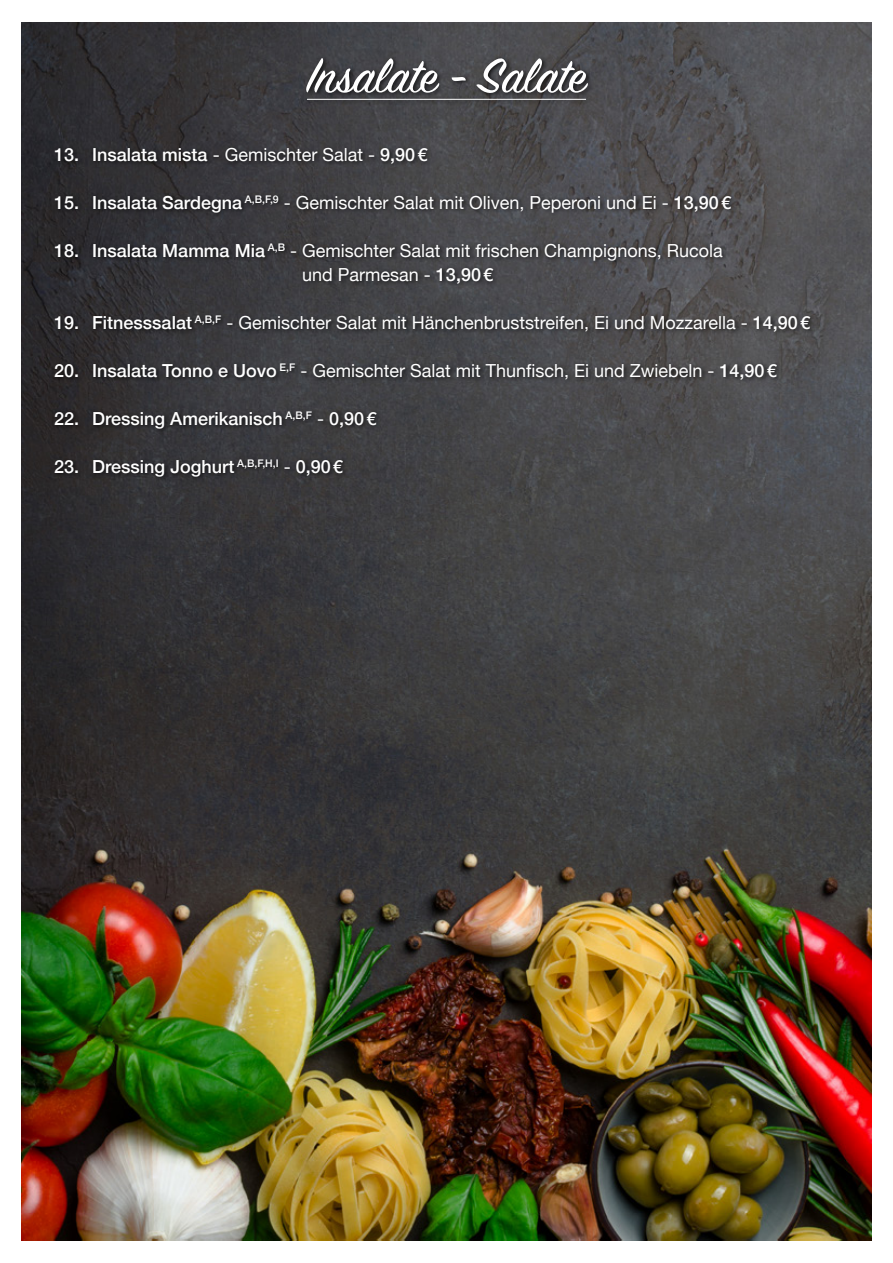
<style>
.page{position:relative;width:893px;height:1263px;background:#fff}
.page>*{position:absolute;margin:0;border:0;box-sizing:border-box;transform-origin:0 0}
.t1{font:54px "Sign Painter House Script";color:#fff}
.t2{font:18px/24px "Helvetica Neue";color:#fff}
.t3{font:500 18px "Helvetica Neue";color:#fff}
.s1{font-weight:400}
.s2{font-weight:500}
</style>
<div class="page">
<img style="left:22px;top:22px;width:849px;height:1218px">
<div style="left:52px;top:55px;width:764px;height:427px;background:#000;opacity:.75"></div>
<hr style="left:307px;top:99px;width:279px;height:1px;background:#fff">
<h1 class="t1" style="left:307px;top:43px;width:281px">Insalate - Salate</h1>
<p class="t3" style="left:54px;top:140px;width:375px">13. Insalata mista <span class="s1">- Gemischter Salat -</span> 9,90€</p>
<p class="t2" style="left:54px;top:191px;width:679px"><span class="s2">15. Insalata Sardegna</span> <sup>A,B,F,9</sup> - Gemischter Salat mit Oliven, Peperoni und Ei - <span class="s2">13,90€</span></p>
<p class="t2" style="left:302px;top:239px;width:422px;text-indent:-248px"><span class="s2">18. Insalata Mamma Mia</span> <sup>A,B</sup> - Gemischter Salat mit frischen Champignons, Rucola und Parmesan - <span class="s2">13,90€</span></p>
<p class="t2" style="left:54px;top:311px;width:758px"><span class="s2">19. Fitnesssalat</span> <sup>A,B,F</sup> - Gemischter Salat mit Hänchenbruststreifen, Ei und Mozzarella - <span class="s2">14,90€</span></p>
<p class="t2" style="left:54px;top:359px;width:724px"><span class="s2">20. Insalata Tonno e Uovo</span> <sup>E,F</sup> - Gemischter Salat mit Thunfisch, Ei und Zwiebeln - <span class="s2">14,90€</span></p>
<p class="t3" style="left:54px;top:404px;width:324px">22. Dressing Amerikanisch <sup>A,B,F</sup> <span class="s1">-</span> 0,90€</p>
<p class="t3" style="left:54px;top:452px;width:290px">23. Dressing Joghurt <sup>A,B,F,H,I</sup> <span class="s1">-</span> 0,90€</p>
</div>
